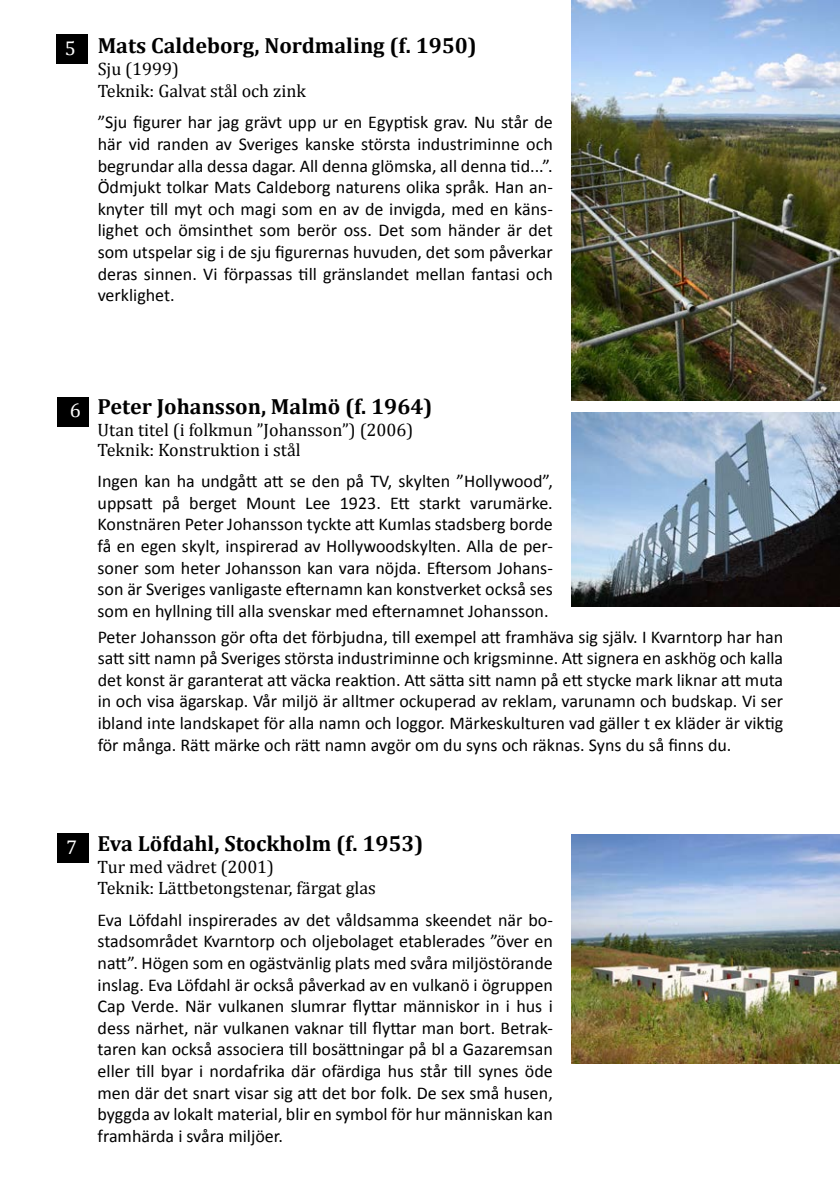
<style>
.page{position:relative;width:840px;height:1191px;background:#fff}
.page>*{position:absolute;margin:0;border:0;box-sizing:border-box;transform-origin:0 0}
.t1{font:700 22px "Cambria";color:#000}
.t2{font:18px/21.6px "Calibri";color:#000;text-align:justify}
.t3{font:18px/21.6px "Cambria";color:#000}
.s1{font-weight:400;font-size:20px;color:#fff}
</style>
<div class="page">
<img style="left:571px;top:834px;width:268px;height:229px">
<div style="left:57px;top:833px;width:31px;height:30px;background:#000"></div>
<img style="left:571px;top:0;width:268px;height:401px">
<div style="left:56px;top:34px;width:32px;height:30px;background:#000"></div>
<img style="left:571px;top:412px;width:268px;height:195px">
<div style="left:57px;top:397px;width:32px;height:29px;background:#000"></div>
<p class="t1" style="left:65px;top:30px;width:413px"><span class="s1">5</span> Mats Caldeborg, Nordmaling (f. 1950)</p>
<p class="t3" style="left:98px;top:58px;width:209px">Sju (1999)<br>Teknik: Galvat stål och zink</p>
<p class="t2" style="left:98px;top:112px;width:456px">”Sju figurer har jag grävt upp ur en Egyptisk grav. Nu står de här vid randen av Sveriges kanske största industriminne och begrundar alla dessa dagar. All denna glömska, all denna tid...”.<br>Ödmjukt tolkar Mats Caldeborg naturens olika språk. Han an&shy;knyter till myt och magi som en av de invigda, med en käns&shy;lighet och ömsinthet som berör oss. Det som händer är det som utspelar sig i de sju figurernas huvuden, det som påverkar deras sinnen. Vi förpassas till gränslandet mellan fantasi och verklighet.</p>
<p class="t1" style="left:70px;top:391px;width:364px"><sub>6</sub> Peter Johansson, Malmö (f. 1964)</p>
<p class="t3" style="left:97px;top:420px;width:317px;line-height:20px">Utan titel (i folkmun ”Johansson”) (2006)<br>Teknik: Konstruktion i stål</p>
<p class="t2" style="left:97px;top:470px;width:456px">Ingen kan ha undgått att se den på TV, skylten ”Hollywood”, uppsatt på berget Mount Lee 1923. Ett starkt varumärke.<br>Konstnären Peter Johansson tyckte att Kumlas stadsberg borde få en egen skylt, inspirerad av Hollywoodskylten. Alla de per&shy;soner som heter Johansson kan vara nöjda. Eftersom Johans&shy;son är Sveriges vanligaste efternamn kan konstverket också ses som en hyllning till alla svenskar med efternamnet Johansson.</p>
<p class="t2" style="left:98px;top:626px;width:686px">Peter Johansson gör ofta det förbjudna, till exempel att framhäva sig själv. I Kvarntorp har han satt sitt namn på Sveriges största industriminne och krigsminne. Att signera en askhög och kalla det konst är garanterat att väcka reaktion. Att sätta sitt namn på ett stycke mark liknar att muta in och visa ägarskap. Vår miljö är alltmer ockuperad av reklam, varunamn och budskap. Vi ser ibland inte landskapet för alla namn och loggor. Märkeskulturen vad gäller t ex kläder är viktig för många. Rätt märke och rätt namn avgör om du syns och räknas. Syns du så finns du.</p>
<p class="t1" style="left:66px;top:827px;width:359px"><sub>7</sub> Eva Löfdahl, Stockholm (f. 1953)</p>
<p class="t3" style="left:97px;top:855px;width:279px">Tur med vädret (2001)<br>Teknik: Lättbetongstenar, färgat glas</p>
<p class="t2" style="left:97px;top:909px;width:456px">Eva Löfdahl inspirerades av det våldsamma skeendet när bo&shy;stadsområdet Kvarntorp och oljebolaget etablerades ”över en natt”. Högen som en ogästvänlig plats med svåra miljöstörande inslag. Eva Löfdahl är också påverkad av en vulkanö i ögruppen Cap Verde. När vulkanen slumrar flyttar människor in i hus i dess närhet, när vulkanen vaknar till flyttar man bort. Betrak&shy;taren kan också associera till bosättningar på bl a Gazaremsan eller till byar i nordafrika där ofärdiga hus står till synes öde men där det snart visar sig att det bor folk. De sex små husen, byggda av lokalt material, blir en symbol för hur människan kan framhärda i svåra miljöer.</p>
</div>
